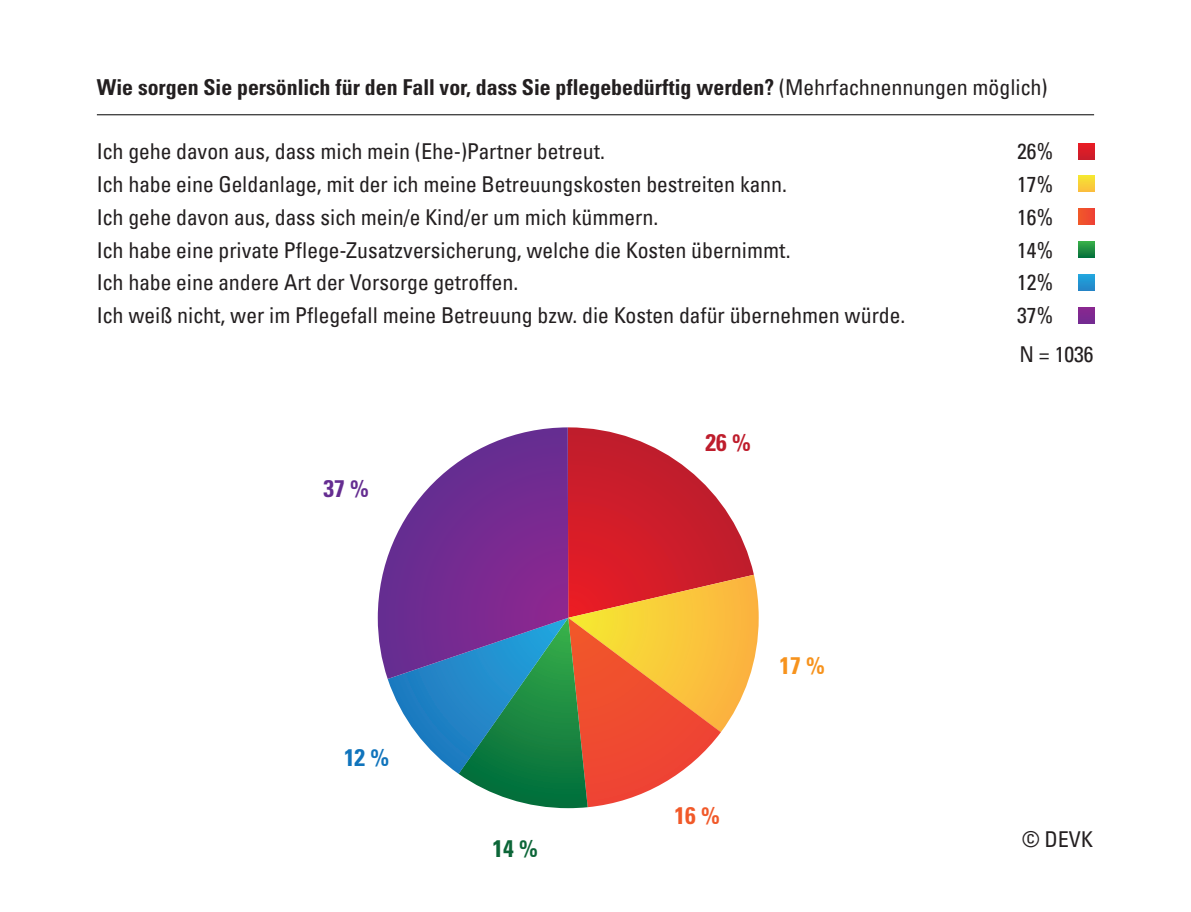
<style>
.page{position:relative;width:1191px;height:912px;background:#fff}
.page>*{position:absolute;margin:0;border:0;box-sizing:border-box;transform-origin:0 0}
.t1{font:700 condensed 24px "Univers";color:#be1d2c}
.t2{font:700 condensed 24px "Univers";color:#652d91}
.t3{font:700 condensed 24px "Univers";color:#f7931d}
.t4{font:700 condensed 24px "Univers";color:#f15929}
.t5{font:700 condensed 24px "Univers";color:#0c6638}
.t6{font:700 condensed 24px "Univers";color:#1074bc}
.t7{font:condensed 22px "Univers";color:#231f20}
.t8{font:700 condensed 22px "Univers";color:#231f20}
.s1{font-weight:400}
</style>
<div class="page">
<svg style="left:388px;top:427px;width:370px;height:381px"></svg>
<svg style="left:378px;top:427px;width:190px;height:252px"></svg>
<svg style="left:1078px;top:143px;width:16px;height:16px"></svg>
<svg style="left:1078px;top:175px;width:16px;height:16px"></svg>
<div style="left:1078px;top:208px;width:16px;height:16px;background:#ef4e2e"></div>
<svg style="left:1078px;top:242px;width:16px;height:16px"></svg>
<svg style="left:1078px;top:274px;width:16px;height:16px"></svg>
<div style="left:1078px;top:307px;width:16px;height:16px;background:#7f2990"></div>
<p class="t8" style="left:97px;top:74px;width:952px">Wie sorgen Sie persönlich für den Fall vor, dass Sie pflegebedürftig werden? <span class="s1">(Mehrfachnennungen möglich)</span></p>
<p class="t7" style="left:97px;top:137px;width:509px">Ich gehe davon aus, dass mich mein (Ehe-)Partner betreut.</p>
<p class="t7" style="left:1017px;top:137px;width:38px">26%</p>
<p class="t7" style="left:97px;top:170px;width:691px">Ich habe eine Geldanlage, mit der ich meine Betreuungskosten bestreiten kann.</p>
<p class="t7" style="left:1017px;top:170px;width:38px">17%</p>
<p class="t7" style="left:97px;top:203px;width:563px">Ich gehe davon aus, dass sich mein/e Kind/er um mich kümmern.</p>
<p class="t7" style="left:1017px;top:203px;width:38px">16%</p>
<p class="t7" style="left:97px;top:236px;width:695px">Ich habe eine private Pflege-Zusatzversicherung, welche die Kosten übernimmt.</p>
<p class="t7" style="left:1017px;top:236px;width:38px">14%</p>
<p class="t7" style="left:97px;top:269px;width:423px">Ich habe eine andere Art der Vorsorge getroffen.</p>
<p class="t7" style="left:1017px;top:269px;width:38px">12%</p>
<p class="t7" style="left:97px;top:302px;width:810px">Ich weiß nicht, wer im Pflegefall meine Betreuung bzw. die Kosten dafür übernehmen würde.</p>
<p class="t7" style="left:1017px;top:302px;width:38px">37%</p>
<p class="t2" style="left:323px;top:474px;width:47px">37 %</p>
<p class="t6" style="left:344px;top:743px;width:47px">12 %</p>
<p class="t5" style="left:492px;top:834px;width:47px">14 %</p>
<p class="t1" style="left:705px;top:428px;width:47px">26 %</p>
<p class="t4" style="left:674px;top:800px;width:47px">16 %</p>
<p class="t3" style="left:779px;top:651px;width:47px">17 %</p>
<p class="t7" style="left:1019px;top:340px;width:76px">N = 1036</p>
<p class="t7" style="left:1022px;top:825px;width:72px">© DEVK</p>
</div>
